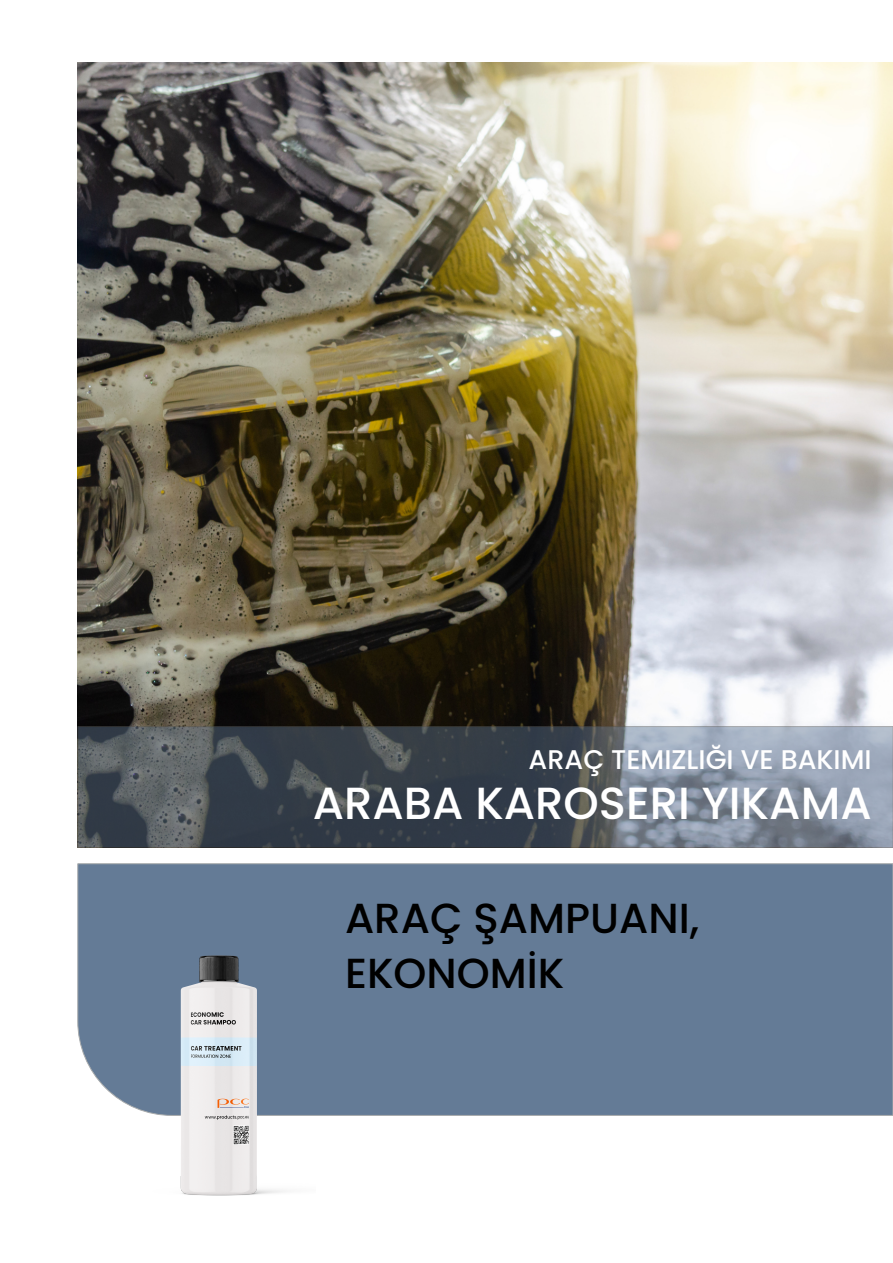
<style>
.page{position:relative;width:893px;height:1263px;background:#fff}
.page>*{position:absolute;margin:0;border:0;box-sizing:border-box;transform-origin:0 0}
.t1{font:500 45px "Poppins";color:#fff}
.t2{font:500 42px/54.6px "Poppins";color:#000}
.t3{font:500 27px "Poppins";color:#fff}
</style>
<div class="page">
<div style="left:77px;top:863px;width:816px;height:253px;background:#647b96"></div>
<img style="left:78px;top:63px;width:815px;height:663px">
<div style="left:78px;top:726px;width:815px;height:122px;background:#647b96;border:1px solid #575a5b;opacity:.45"></div>
<img style="left:120px;top:952px;width:195px;height:244px">
<p class="t3" style="left:529px;top:741px;width:345px">ARAÇ TEMIZLIĞI VE BAKIMI</p>
<h1 class="t1" style="left:313px;top:771px;width:560px">ARABA KAROSERI YIKAMA</h1>
<h2 class="t2" style="left:345px;top:891px;width:356px">ARAÇ ŞAMPUANI,<br>EKONOMİK</h2>
</div>
